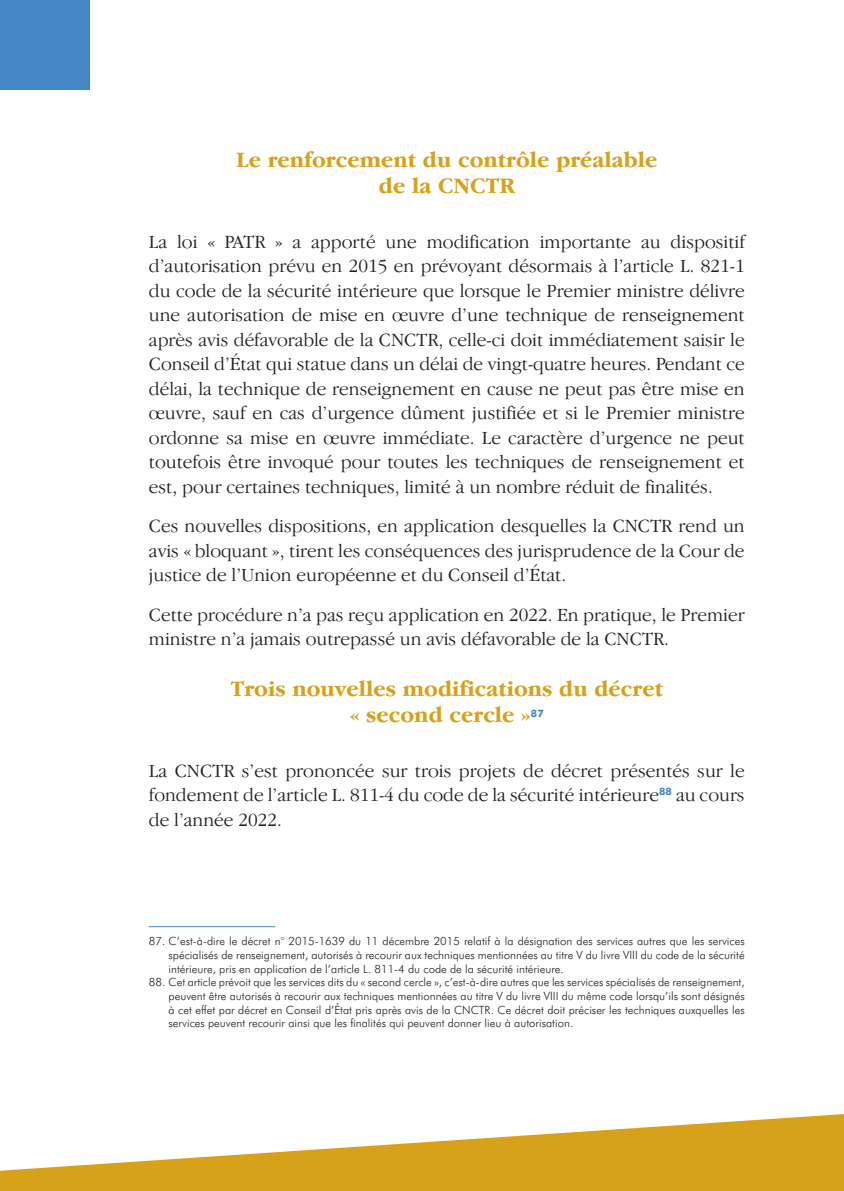
<style>
.page{position:relative;width:844px;height:1191px;background:#fff}
.page>*{position:absolute;margin:0;border:0;box-sizing:border-box;transform-origin:0 0}
.t1{font:700 22.75px/26.2px "Garamond IT Cby BT";color:#d7a119;text-align:center}
.t2{font:300 19.25px/24.5px "Garamond IT Cby BT";color:#231f20;text-align:justify}
.t3{font:300 11.38px/13.7px "Futura BT";color:#231f20;text-align:justify}
.t4{font:700 10.15px "Futura BT";color:#4387c7}
</style>
<div class="page">
<svg style="left:0;top:1114px;width:843px;height:77px;fill:#d7a119"></svg>
<div style="left:0;top:0;width:89px;height:89px;background:#4387c7"></div>
<hr style="left:149px;top:926px;width:126px;height:1px;background:#4387c7">
<p class="t1" style="left:236px;top:147px;width:422px">Le renforcement du contrôle préalable de la CNCTR</p>
<p class="t2" style="left:149px;top:229px;width:597px">La loi « PATR » a apporté une modification importante au dispositif d’autorisation prévu en 2015 en prévoyant désormais à l’article L. 821-1 du code de la sécurité intérieure que lorsque le Premier ministre délivre une autorisation de mise en œuvre d’une technique de renseignement après avis défavorable de la CNCTR, celle-ci doit immédiatement saisir le Conseil d’État qui statue dans un délai de vingt-quatre heures. Pendant ce délai, la technique de renseignement en cause ne peut pas être mise en œuvre, sauf en cas d’urgence dûment justifiée et si le Premier ministre ordonne sa mise en œuvre immédiate. Le caractère d’urgence ne peut toutefois être invoqué pour toutes les techniques de renseignement et est, pour certaines techniques, limité à un nombre réduit de finalités.</p>
<p class="t2" style="left:149px;top:513px;width:597px">Ces nouvelles dispositions, en application desquelles la CNCTR rend un avis « bloquant », tirent les conséquences des jurisprudence de la Cour de justice de l’Union européenne et du Conseil d’État.</p>
<p class="t2" style="left:149px;top:602px;width:597px">Cette procédure n’a pas reçu application en 2022. En pratique, le Premier ministre n’a jamais outrepassé un avis défavorable de la CNCTR.</p>
<p class="t1" style="left:230px;top:675px;width:434px">Trois nouvelles modifications du décret « second cercle »</p>
<p class="t4" style="left:531px;top:706px;width:14px">87</p>
<p class="t2" style="left:149px;top:758px;width:597px">La CNCTR s’est prononcée sur trois projets de décret présentés sur le fondement de l’article L. 811-4 du code de la sécurité intérieure<sup>88</sup> au cours de l’année 2022.</p>
<p class="t3" style="left:168px;top:934px;width:577px;text-indent:-20px">87. C’est-à-dire le décret n° 2015-1639 du 11 décembre 2015 relatif à la désignation des services autres que les services spécialisés de renseignement, autorisés à recourir aux techniques mentionnées au titre V du livre VIII du code de la sécurité intérieure, pris en application de l’article L. 811-4 du code de la sécurité intérieure.</p>
<p class="t3" style="left:168px;top:975px;width:577px;text-indent:-20px">88. Cet article prévoit que les services dits du « second cercle », c’est-à-dire autres que les services spécialisés de renseignement, peuvent être autorisés à recourir aux techniques mentionnées au titre V du livre VIII du même code lorsqu’ils sont désignés à cet effet par décret en Conseil d’État pris après avis de la CNCTR. Ce décret doit préciser les techniques auxquelles les services peuvent recourir ainsi que les finalités qui peuvent donner lieu à autorisation.</p>
</div>
